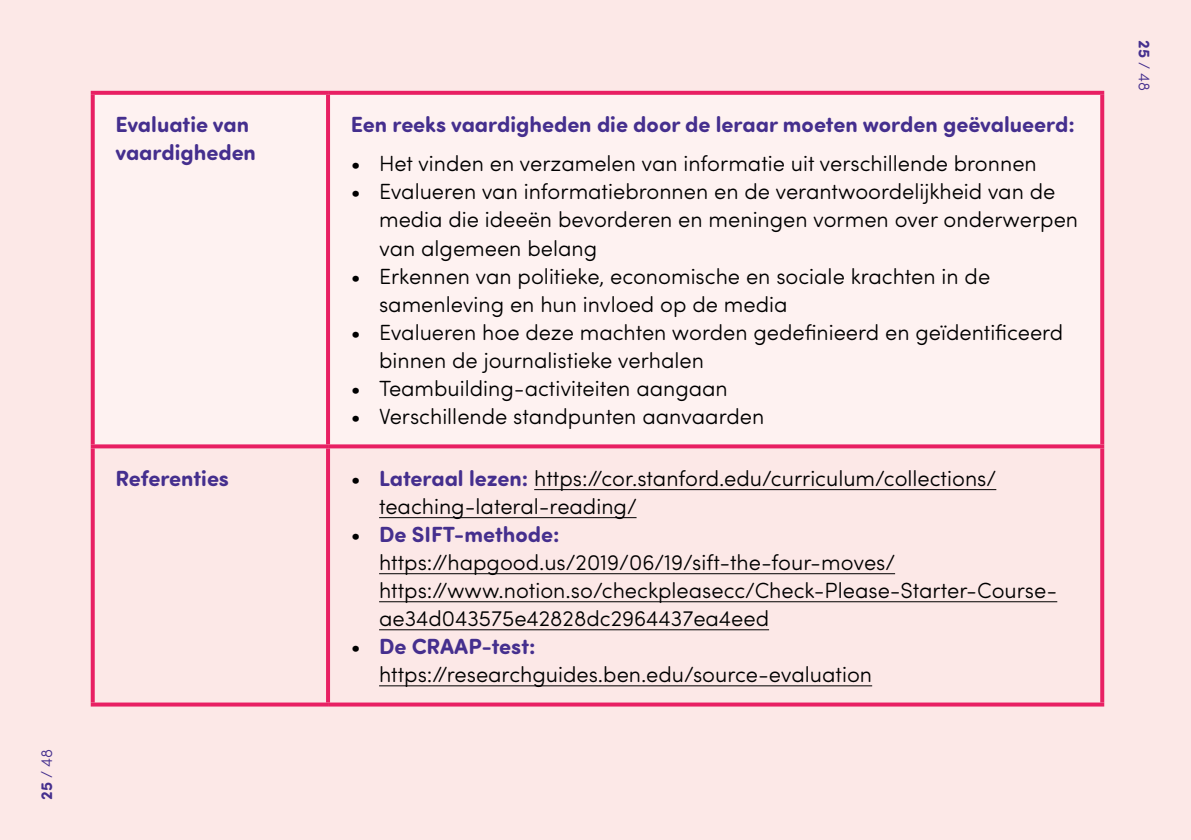
<style>
.page{position:relative;width:1191px;height:840px;background:#fff}
.page>*{position:absolute;margin:0;border:0;box-sizing:border-box;transform-origin:0 0}
.t1{font:300 22px/28px "Sofia Pro Soft";color:#000}
.t2{font:700 22px/28px "Sofia Pro Soft";color:#452f8e}
.t3{font:300 16px "Sofia Pro Soft";color:#452f8e}
.s1{font-weight:700}
.s2{font-weight:700;color:#452f8e}
</style>
<div class="page">
<div style="left:0;top:0;width:1191px;height:839px;background:#fce8e7"></div>
<svg style="left:95px;top:448px;width:1005px;height:254px"></svg>
<svg style="left:91px;top:95px;width:4px;height:349px"></svg>
<hr style="left:326px;top:95px;width:4px;height:349px;background:#e82063">
<svg style="left:1100px;top:95px;width:4px;height:349px"></svg>
<hr style="left:326px;top:448px;width:4px;height:254px;background:#e82063">
<svg style="left:91px;top:91px;width:237px;height:4px"></svg>
<svg style="left:328px;top:91px;width:776px;height:4px;background:#e82969"></svg>
<svg style="left:91px;top:444px;width:237px;height:4px"></svg>
<svg style="left:91px;top:448px;width:4px;height:254px"></svg>
<svg style="left:328px;top:444px;width:776px;height:4px;background:#e93470"></svg>
<svg style="left:1100px;top:448px;width:4px;height:254px"></svg>
<svg style="left:91px;top:702px;width:237px;height:4px"></svg>
<svg style="left:328px;top:702px;width:776px;height:4px;background:#ea3a74"></svg>
<hr style="left:534px;top:489px;width:462px;height:1px;background:#000">
<hr style="left:379px;top:517px;width:257px;height:1px;background:#000">
<hr style="left:379px;top:573px;width:516px;height:1px;background:#000">
<hr style="left:379px;top:601px;width:678px;height:1px;background:#000">
<hr style="left:379px;top:629px;width:390px;height:1px;background:#000">
<hr style="left:379px;top:685px;width:493px;height:1px;background:#000">
<p class="t3" style="left:36px;top:799px;width:53px;rotate:-90deg"><span class="s1">25</span> / 48</p>
<p class="t2" style="left:115px;top:109px;width:142px">Evaluatie van vaardigheden</p>
<p class="t2" style="left:351px;top:109px;width:725px">Een reeks vaardigheden die door de leraar moeten worden geëvalueerd:</p>
<p class="t1" style="left:351px;top:149px;width:687px">• Het vinden en verzamelen van informatie uit verschillende bronnen</p>
<p class="t1" style="left:379px;top:177px;width:700px;text-indent:-28px">• Evalueren van informatiebronnen en de verantwoordelijkheid van de media die ideeën bevorderen en meningen vormen over onderwerpen van algemeen belang</p>
<p class="t1" style="left:379px;top:261px;width:612px;text-indent:-28px">• Erkennen van politieke, economische en sociale krachten in de samenleving en hun invloed op de media</p>
<p class="t1" style="left:379px;top:317px;width:686px;text-indent:-28px">• Evalueren hoe deze machten worden gedefinieerd en geïdentificeerd binnen de journalistieke verhalen</p>
<p class="t1" style="left:351px;top:373px;width:378px">• Teambuilding-activiteiten aangaan</p>
<p class="t1" style="left:351px;top:401px;width:415px">• Verschillende standpunten aanvaarden</p>
<p class="t2" style="left:115px;top:462px;width:115px">Referenties</p>
<p class="t1" style="left:379px;top:462px;width:619px;text-indent:-28px">• <span class="s2">Lateraal lezen:</span> https://cor.stanford.edu/curriculum/collections/ teaching-lateral-reading/</p>
<p class="t1" style="left:379px;top:518px;width:679px;text-indent:-28px">• <span class="s2">De SIFT-methode: </span>https://hapgood.us/2019/06/19/sift-the-four-moves/ https://www.notion.so/checkpleasecc/Check-Please-Starter-Course&shy;ae34d043575e42828dc2964437ea4eed</p>
<p class="t1" style="left:379px;top:630px;width:494px;text-indent:-28px">• <span class="s2">De CRAAP-test: </span>https://researchguides.ben.edu/source-evaluation</p>
<p class="t3" style="left:1155px;top:40px;width:53px;rotate:90deg"><span class="s1">25</span> / 48</p>
</div>
